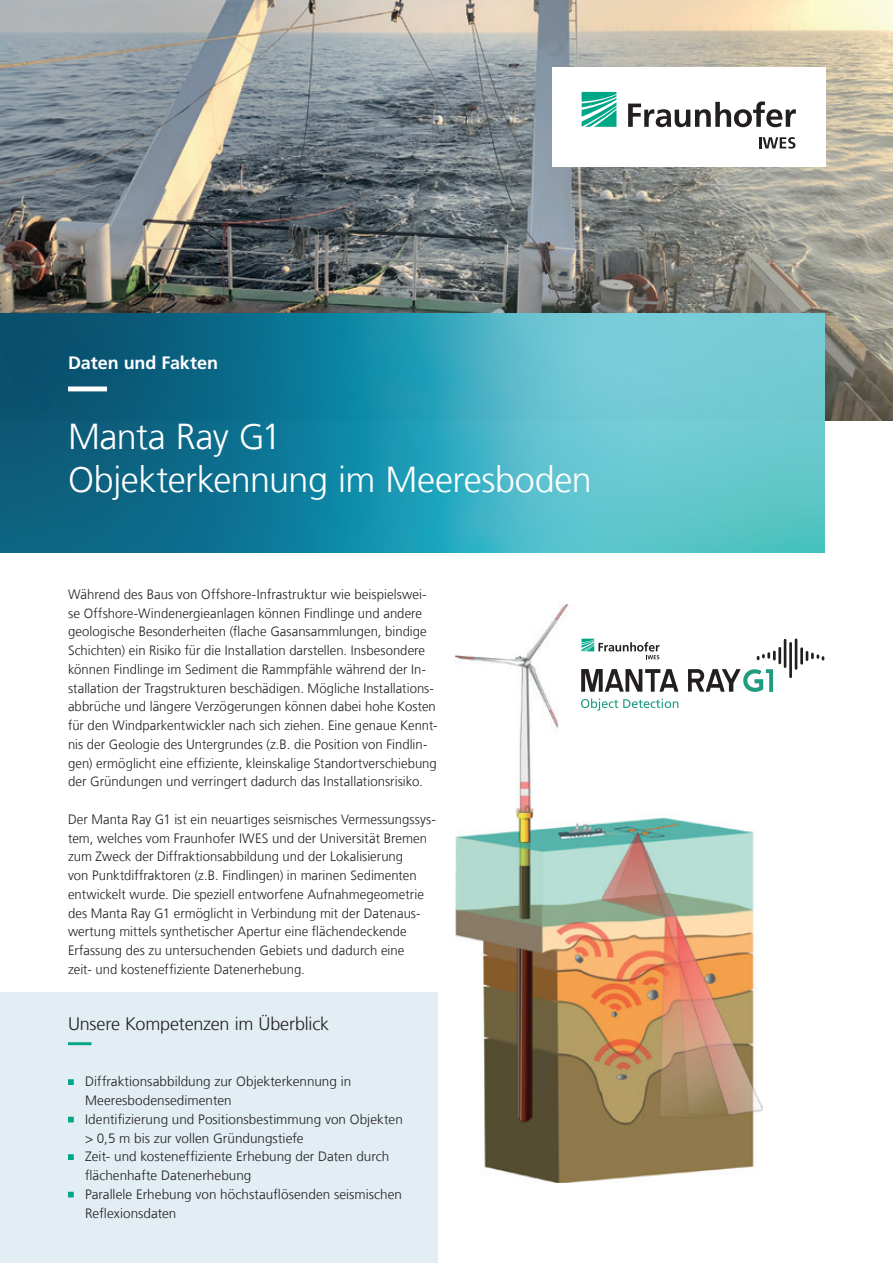
<style>
.page{position:relative;width:893px;height:1263px;background:#fff}
.page>*{position:absolute;margin:0;border:0;box-sizing:border-box;transform-origin:0 0}
.t1{font:300 36px/43.5px "Frutiger LT Com";letter-spacing:-.015em;color:#fff}
.t2{font:300 18px "Frutiger LT Com";letter-spacing:-.01em;color:#231f20}
.t3{font:700 18px "Frutiger LT Com";letter-spacing:-.005em;color:#fff}
.t4{font:300 13.5px/18.8px "Frutiger LT Com";letter-spacing:.005em;color:#231f20}
</style>
<div class="page">
<img style="left:0;top:0;width:893px;height:421px">
<div style="left:552px;top:68px;width:273px;height:99px;background:#fff"></div>
<svg style="left:582px;top:92px;width:34px;height:35px"></svg>
<svg style="left:628px;top:101px;width:168px;height:26px"></svg>
<svg style="left:759px;top:137px;width:36px;height:12px"></svg>
<svg style="left:0;top:313px;width:825px;height:240px;background:#3497ac"></svg>
<img style="left:455px;top:605px;width:307px;height:577px">
<hr style="left:784px;top:639px;width:2px;height:29px;background:#231f20">
<hr style="left:789px;top:642px;width:3px;height:36px;background:#231f20">
<hr style="left:795px;top:638px;width:2px;height:32px;background:#231f20">
<hr style="left:778px;top:647px;width:3px;height:17px;background:#231f20">
<svg style="left:757px;top:651px;width:19px;height:9px"></svg>
<hr style="left:800px;top:647px;width:3px;height:18px;background:#231f20">
<svg style="left:806px;top:651px;width:18px;height:10px"></svg>
<svg style="left:581px;top:669px;width:97px;height:23px"></svg>
<svg style="left:688px;top:669px;width:85px;height:23px"></svg>
<svg style="left:581px;top:698px;width:97px;height:13px"></svg>
<svg style="left:581px;top:639px;width:78px;height:20px"></svg>
<div style="left:0;top:993px;width:438px;height:270px;background:#e2eef4"></div>
<svg style="left:68px;top:1042px;width:24px;height:3px"></svg>
<svg style="left:68px;top:1079px;width:6px;height:6px"></svg>
<svg style="left:68px;top:1117px;width:6px;height:5px"></svg>
<svg style="left:68px;top:1154px;width:6px;height:6px"></svg>
<svg style="left:68px;top:1192px;width:6px;height:5px"></svg>
<svg style="left:68px;top:386px;width:714px;height:5px;background:#44a1b6"></svg>
<h2 class="t3" style="left:68px;top:352px;width:152px">Daten und Fakten</h2>
<h1 class="t1" style="left:68px;top:415px;width:525px">Manta Ray G1<br>Objekterkennung im Meeresboden</h1>
<p class="t4" style="left:68px;top:585px;width:371px">Während des Baus von Offshore-Infrastruktur wie beispielswei&shy;se Offshore-Windenergieanlagen können Findlinge und andere geologische Besonderheiten (flache Gasansammlungen, bindige Schichten) ein Risiko für die Installation darstellen. Insbesondere können Findlinge im Sediment die Rammpfähle während der In&shy;stallation der Tragstrukturen beschädigen. Mögliche Installations&shy;abbrüche und längere Verzögerungen können dabei hohe Kosten für den Windparkentwickler nach sich ziehen. Eine genaue Kennt&shy;nis der Geologie des Untergrundes (z.B. die Position von Findlin&shy;gen) ermöglicht eine effiziente, kleinskalige Standortverschiebung der Gründungen und verringert dadurch das Installationsrisiko.</p>
<p class="t4" style="left:68px;top:810px;width:369px">Der Manta Ray G1 ist ein neuartiges seismisches Vermessungssys&shy;tem, welches vom Fraunhofer IWES und der Universität Bremen zum Zweck der Diffraktionsabbildung und der Lokalisierung<br>von Punktdiffraktoren (z.B. Findlingen) in marinen Sedimenten entwickelt wurde. Die speziell entworfene Aufnahmegeometrie des Manta Ray G1 ermöglicht in Verbindung mit der Datenaus&shy;wertung mittels synthetischer Apertur eine flächendeckende Erfassung des zu untersuchenden Gebiets und dadurch eine<br>zeit- und kosteneffiziente Datenerhebung.</p>
<h2 class="t2" style="left:68px;top:1013px;width:263px">Unsere Kompetenzen im Überblick</h2>
<p class="t4" style="left:85px;top:1072px;width:319px">Diffraktionsabbildung zur Objekterkennung in Meeresbodensedimenten<br>Identifizierung und Positionsbestimmung von Objekten &gt; 0,5 m bis zur vollen Gründungstiefe<br>Zeit- und kosteneffiziente Erhebung der Daten durch flächenhafte Datenerhebung<br>Parallele Erhebung von höchstauflösenden seismischen Reflexionsdaten</p>
</div>
